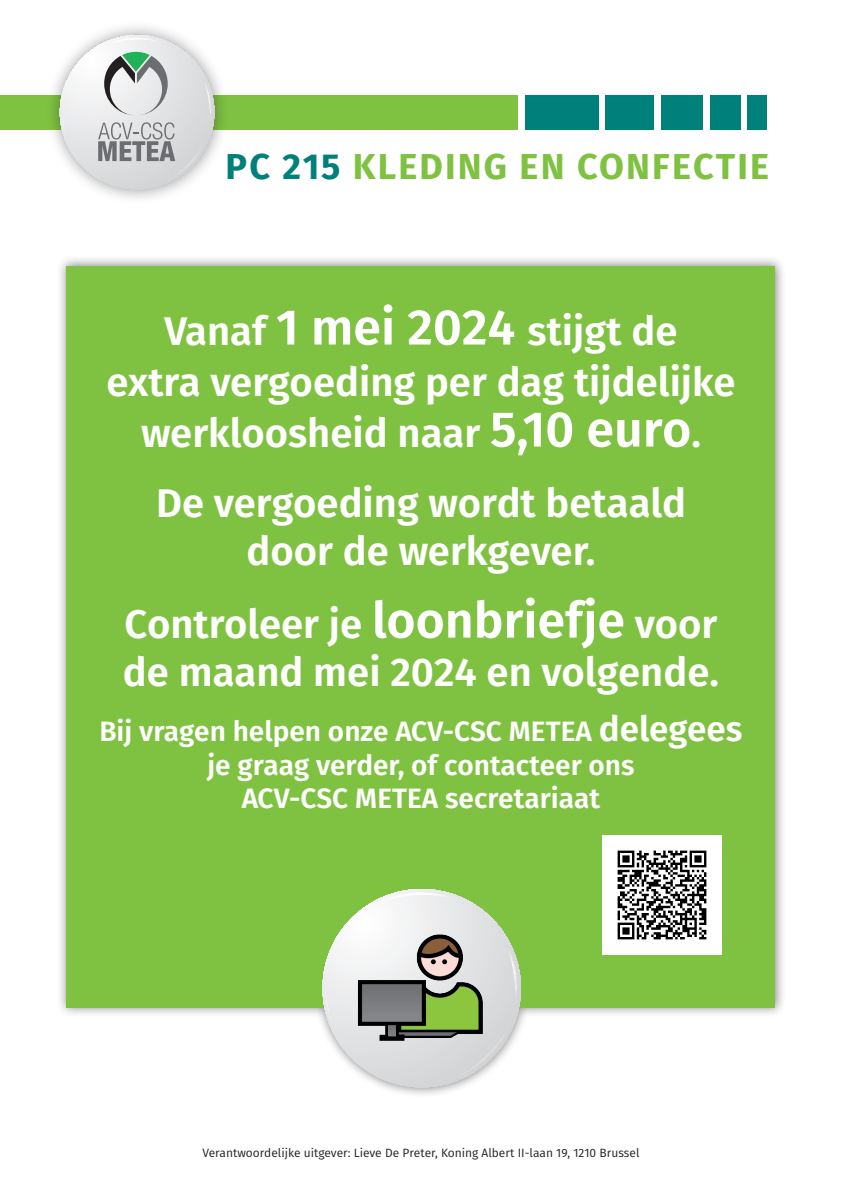
<style>
.page{position:relative;width:842px;height:1191px;background:#fff}
.page>*{position:absolute;margin:0;border:0;box-sizing:border-box;transform-origin:0 0}
.t1{font:600 40px/51px "Fira Sans";color:#fff;text-align:center}
.t2{font:700 36px "Fira Sans";letter-spacing:.06em;color:#7fc241}
.t3{font:600 28px "Fira Sans";color:#fff}
.t4{font:12px "Fira Sans";color:#231f20}
.s1{color:#00807a}
.s2{font-size:50px}
.s3{font-size:35px}
</style>
<div class="page">
<div style="left:56px;top:255px;width:730px;height:842px;background:#231f20;opacity:.55"></div>
<div style="left:67px;top:266px;width:708px;height:741px;background:#7fc241"></div>
<svg style="left:322px;top:889px;width:199px;height:198px"></svg>
<div style="left:0;top:95px;width:517px;height:34px;background:#7fc241"></div>
<div style="left:525px;top:95px;width:73px;height:34px;background:#00807a"></div>
<div style="left:605px;top:95px;width:49px;height:34px;background:#00807a"></div>
<div style="left:661px;top:95px;width:42px;height:34px;background:#00807a"></div>
<div style="left:710px;top:95px;width:30px;height:34px;background:#00807a"></div>
<div style="left:747px;top:95px;width:20px;height:34px;background:#00807a"></div>
<div style="left:45px;top:20px;width:184px;height:185px;background:#231f20;opacity:.45"></div>
<svg style="left:60px;top:35px;width:154px;height:154px"></svg>
<img style="left:330px;top:896px;width:183px;height:182px">
<img style="left:603px;top:836px;width:118px;height:118px">
<p class="t2" style="left:226px;top:137px;width:545px"><span class="s1">PC 215</span> KLEDING EN CONFECTIE</p>
<p class="t1" style="left:107px;top:303px;width:630px">Vanaf <span class="s2">1 mei 2024</span> stijgt de<br>extra vergoeding per dag tijdelijke werkloosheid naar <span class="s2">5,10 euro</span>.</p>
<p class="t1" style="left:156px;top:475px;width:531px">De vergoeding wordt betaald</p>
<p class="t1" style="left:246px;top:523px;width:350px">door de werkgever.</p>
<p class="t1" style="left:123px;top:597px;width:598px;line-height:48px;text-align:left">Controleer je <span class="s2">loonbriefje</span> voor de maand mei 2024 en volgende.</p>
<p class="t3" style="left:99px;top:708px;width:645px">Bij vragen helpen onze ACV-CSC METEA <span class="s3">delegees</span></p>
<p class="t3" style="left:207px;top:742px;width:429px">je graag verder, of contacteer ons</p>
<p class="t3" style="left:242px;top:775px;width:359px">ACV-CSC METEA secretariaat</p>
<p class="t4" style="left:202px;top:1143px;width:439px">Verantwoordelijke uitgever: Lieve De Preter, Koning Albert II-laan 19, 1210 Brussel</p>
</div>
